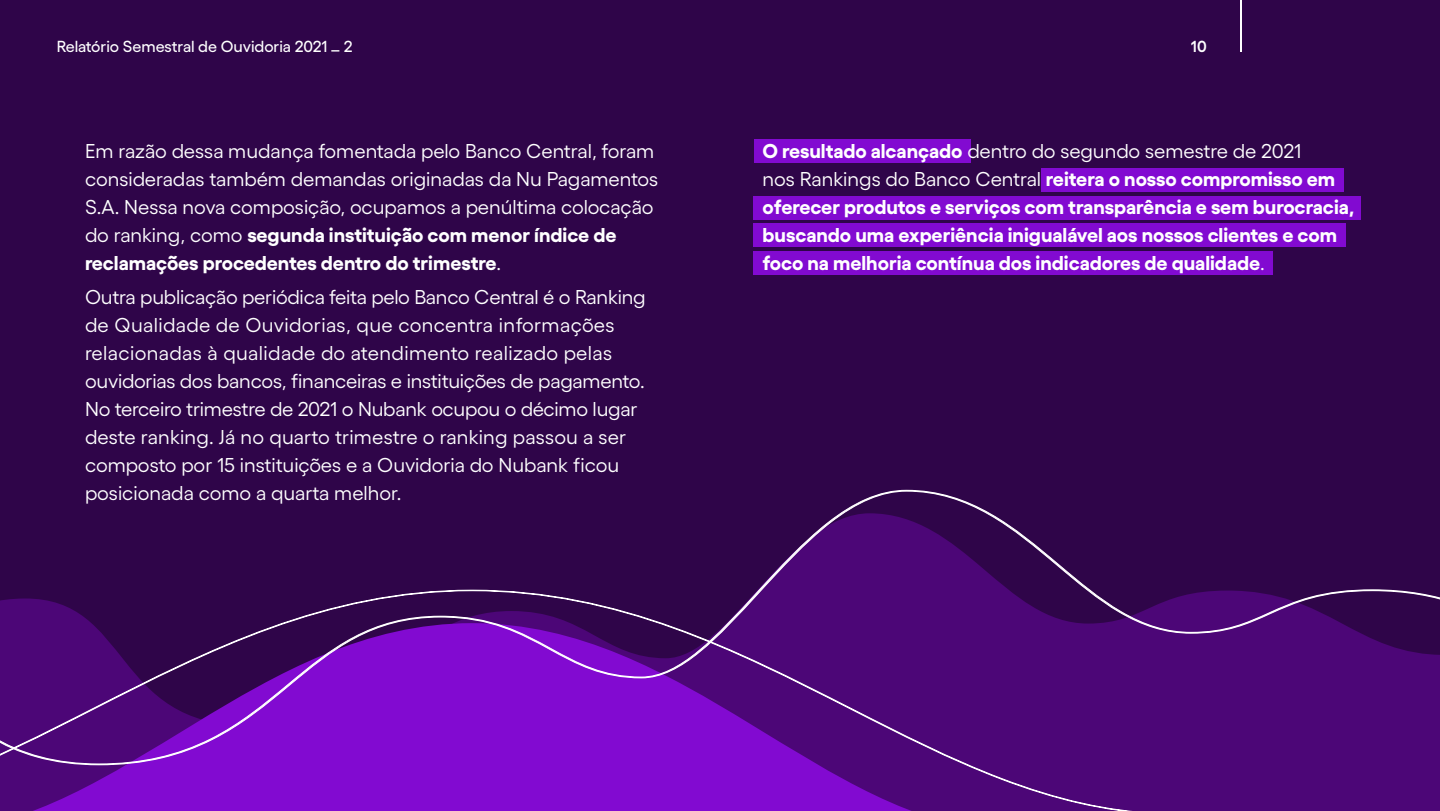
<style>
.page{position:relative;width:1440px;height:811px;background:#2f0549}
.page>*{position:absolute;margin:0;border:0;box-sizing:border-box;transform-origin:0 0}
.t1{font:20px/28px "Gellix";color:#fff}
.t2{font:700 20px/28px "Gellix";color:#fff}
.t3{font:500 16px "Gellix";color:#fff}
.t4{font:600 16px "Gellix";color:#fff}
.s1{font-weight:700}
.s2{font-weight:400}
</style>
<div class="page">
<div style="left:1159px;top:765px;width:281px;height:46px;background:#4c0677"></div>
<svg style="left:759px;top:490px;width:681px;height:275px"></svg>
<svg style="left:0;top:589px;width:1159px;height:222px"></svg>
<div style="left:1041px;top:168px;width:303px;height:23px;background:#820ad1"></div>
<div style="left:754px;top:139px;width:217px;height:24px;background:#820ad1"></div>
<div style="left:753px;top:196px;width:608px;height:23px;background:#820ad1"></div>
<div style="left:753px;top:224px;width:593px;height:23px;background:#820ad1"></div>
<div style="left:753px;top:252px;width:520px;height:23px;background:#820ad1"></div>
<hr style="left:1240px;top:0;width:1px;height:51px;background:#fff">
<p class="t3" style="left:57px;top:33px;width:298px">Relatório Semestral de Ouvidoria 2021 _ 2</p>
<p class="t4" style="left:1191px;top:33px;width:17px">10</p>
<p class="t1" style="left:85px;top:135px;width:575px">Em razão dessa mudança fomentada pelo Banco Central, foram consideradas também demandas originadas da Nu Pagamentos S.A. Nessa nova composição, ocupamos a penúltima colocação do ranking, como <span class="s1">segunda instituição com menor índice de reclamações procedentes dentro do trimestre</span>.</p>
<p class="t1" style="left:85px;top:280px;width:562px">Outra publicação periódica feita pelo Banco Central é o Ranking de Qualidade de Ouvidorias, que concentra informações relacionadas à qualidade do atendimento realizado pelas ouvidorias dos bancos, financeiras e instituições de pagamento.<br>No terceiro trimestre de 2021 o Nubank ocupou o décimo lugar deste ranking. Já no quarto trimestre o ranking passou a ser composto por 15 instituições e a Ouvidoria do Nubank ficou posicionada como a quarta melhor.</p>
<p class="t2" style="left:763px;top:134px;width:594px">O resultado alcançado <span class="s2">dentro do segundo semestre de 2021<br>nos Rankings do Banco Central</span> reitera o nosso compromisso em oferecer produtos e serviços com transparência e sem burocracia, buscando uma experiência inigualável aos nossos clientes e com foco na melhoria contínua dos indicadores de qualidade<span class="s2">.</span></p>
</div>
